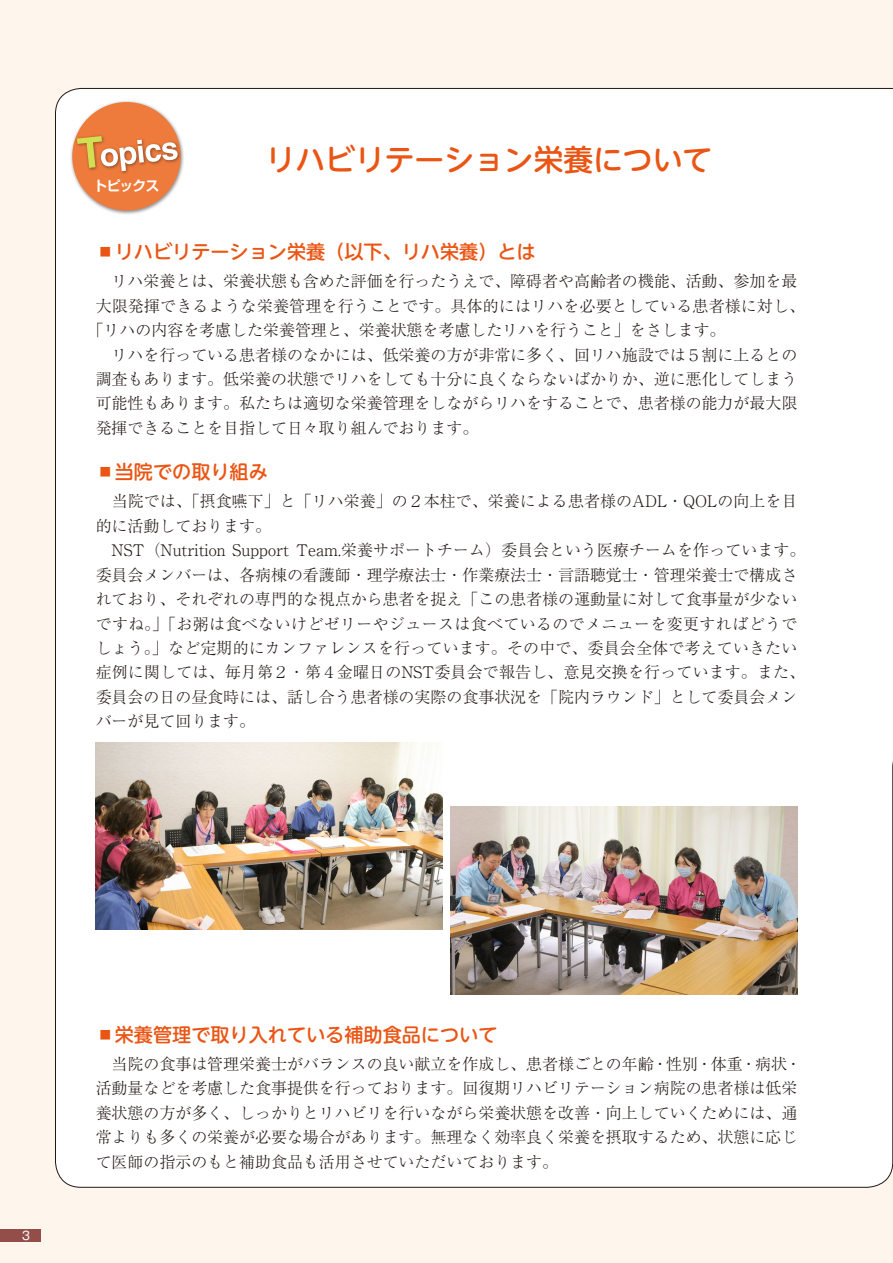
<style>
.page{position:relative;width:893px;height:1263px;background:#fef6ed}
.page>*{position:absolute;margin:0;border:0;box-sizing:border-box;transform-origin:0 0}
.t1{font:500 29.7px "UD Shin M Go Pr 6";color:#ea5514}
.t2{font:500 19.2px "UD Shin M Go Pr 6";color:#ea5514}
.t3{font:300 15.9px/24.5px "Ryumin Pr 6";color:#221815}
.t4{font:700 13.8px "Shin Go Pr 6 De";letter-spacing:-.04em;color:#fff}
.t5{font:11.7px "Gothic MB101 Pr 6";color:#fff}
</style>
<div class="page">
<div style="left:55px;top:88px;width:838px;height:1100px;background:#fff"></div>
<img style="left:96px;top:742px;width:346px;height:187px">
<div style="left:0;top:1229px;width:40px;height:13px;background:#944e4a"></div>
<div style="left:70px;top:100px;width:115px;height:115px;background:#221815;opacity:.5"></div>
<div style="left:72px;top:102px;width:109px;height:108px;background:#ee7b3c;border-radius:50%"></div>
<div style="left:75px;top:134px;width:107px;height:42px;background:#221815;opacity:.5"></div>
<svg style="left:77px;top:136px;width:101px;height:35px"></svg>
<img style="left:451px;top:807px;width:346px;height:187px">
<p class="t4" style="left:93px;top:174px;width:68px">トピックス</p>
<h1 class="t1" style="left:266px;top:134px;width:448px">リハビリテーション栄養について</h1>
<p class="t2" style="left:96px;top:236px;width:442px">▪リハビリテーション栄養（以下、リハ栄養）とは</p>
<p class="t3" style="left:96px;top:268px;width:703px">　リハ栄養とは、栄養状態も含めた評価を行ったうえで、障碍者や高齢者の機能、活動、参加を最</p>
<p class="t3" style="left:96px;top:293px;width:711px">大限発揮できるような栄養管理を行うことです。具体的にはリハを必要としている患者様に対し、</p>
<p class="t3" style="left:88px;top:317px;width:639px">「リハの内容を考慮した栄養管理と、栄養状態を考慮したリハを行うこと」をさします。</p>
<p class="t3" style="left:96px;top:341px;width:703px">　リハを行っている患者様のなかには、低栄養の方が非常に多く、回リハ施設では５割に上るとの</p>
<p class="t3" style="left:96px;top:366px;width:703px">調査もあります。低栄養の状態でリハをしても十分に良くならないばかりか、逆に悪化してしまう</p>
<p class="t3" style="left:96px;top:390px;width:703px">可能性もあります。私たちは適切な栄養管理をしながらリハをすることで、患者様の能力が最大限</p>
<p class="t3" style="left:96px;top:415px;width:384px">発揮できることを目指して日々取り組んでおります。</p>
<p class="t2" style="left:96px;top:456px;width:174px">▪当院での取り組み</p>
<p class="t3" style="left:96px;top:488px;width:711px">　当院では、「摂食嚥下」と「リハ栄養」の２本柱で、栄養による患者様のADL・QOLの向上を目的に活動しております。<br>　NST（Nutrition Support Team.栄養サポートチーム）委員会という医療チームを作っています。委員会メンバーは、各病棟の看護師・理学療法士・作業療法士・言語聴覚士・管理栄養士で構成されており、それぞれの専門的な視点から患者を捉え「この患者様の運動量に対して食事量が少ないですね。」「お粥は食べないけどゼリーやジュースは食べているのでメニューを変更すればどうでしょう。」など定期的にカンファレンスを行っています。その中で、委員会全体で考えていきたい症例に関しては、毎月第２・第４金曜日のNST委員会で報告し、意見交換を行っています。また、委員会の日の昼食時には、話し合う患者様の実際の食事状況を「院内ラウンド」として委員会メンバーが見て回ります。</p>
<p class="t5" style="left:20px;top:1225px;width:13px">３</p>
<p class="t2" style="left:96px;top:1018px;width:403px">▪栄養管理で取り入れている補助食品について</p>
<p class="t3" style="left:96px;top:1050px;width:707px">　当院の食事は管理栄養士がバランスの良い献立を作成し、患者様ごとの年齢・性別・体重・病状・活動量などを考慮した食事提供を行っております。回復期リハビリテーション病院の患者様は低栄養状態の方が多く、しっかりとリハビリを行いながら栄養状態を改善・向上していくためには、通常よりも多くの栄養が必要な場合があります。無理なく効率良く栄養を摂取するため、状態に応じて医師の指示のもと補助食品も活用させていただいております。</p>
</div>
